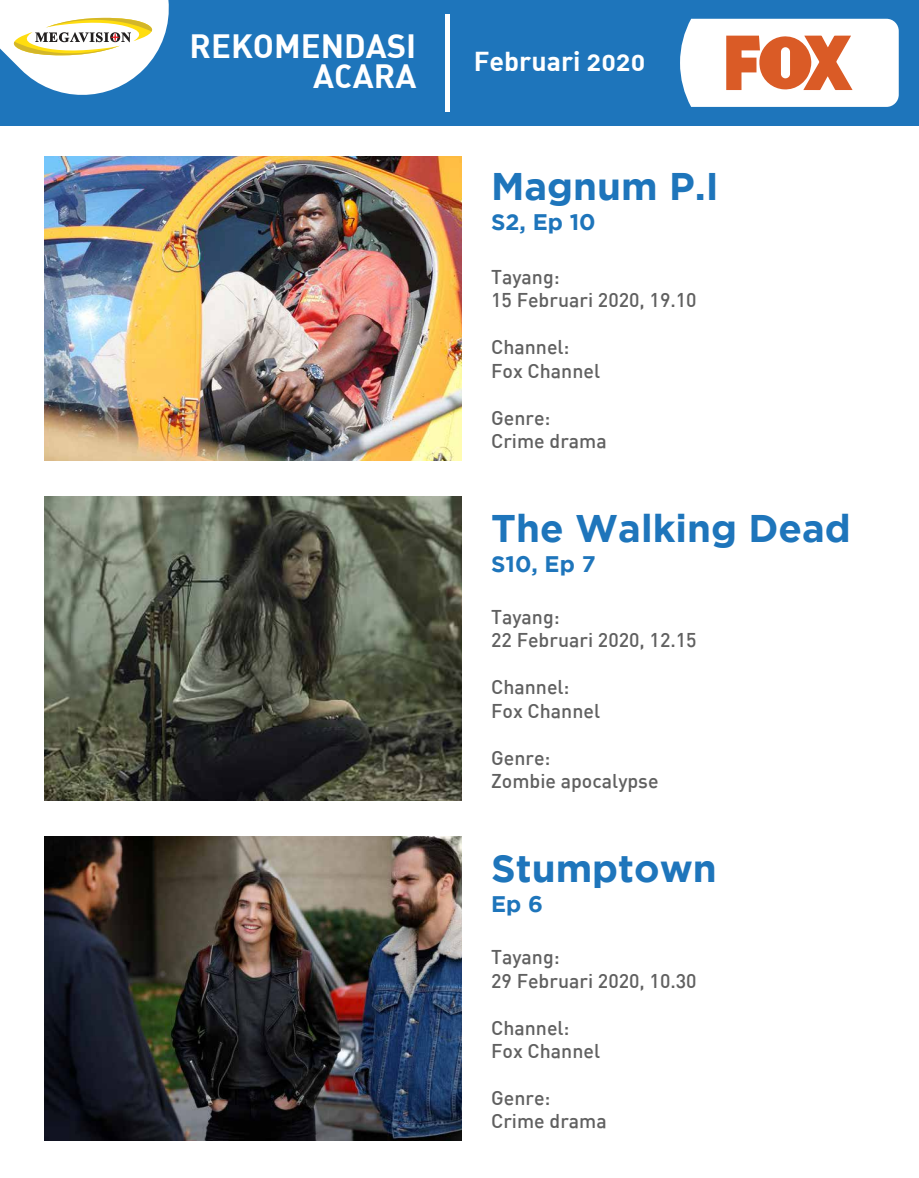
<style>
.page{position:relative;width:919px;height:1178px;background:#fff}
.page>*{position:absolute;margin:0;border:0;box-sizing:border-box;transform-origin:0 0}
.t1{font:700 38.5px "Gotham";color:#1e75bb}
.t2{font:32.88px/30px "DIN Bold Alternate";color:#fff;text-align:right}
.t3{font:26.75px "DIN Bold Alternate";color:#fff}
.t4{font:700 22.5px "Gotham";color:#1e75bb}
.t5{font:500 19.5px/23.5px "DIN";color:#606060}
</style>
<div class="page">
<div style="left:0;top:0;width:919px;height:126px;background:#1e75bb"></div>
<svg style="left:0;top:0;width:169px;height:95px"></svg>
<img style="left:44px;top:156px;width:418px;height:304px">
<img style="left:44px;top:836px;width:418px;height:304px">
<img style="left:44px;top:496px;width:418px;height:304px">
<hr style="left:445px;top:14px;width:4px;height:97px;background:#fff">
<svg style="left:680px;top:19px;width:219px;height:88px;background:#f0d3c7"></svg>
<h2 class="t2" style="left:190px;top:30px;width:228px">REKOMENDASI<br>ACARA</h2>
<h3 class="t3" style="left:474px;top:44px;width:173px">Februari 2020</h3>
<h1 class="t1" style="left:491px;top:164px;width:229px">Magnum P.I</h1>
<p class="t4" style="left:491px;top:209px;width:106px">S2, Ep 10</p>
<p class="t5" style="left:491px;top:264px;width:207px">Tayang:<br>15 Februari 2020, 19.10</p>
<p class="t5" style="left:491px;top:335px;width:110px">Channel:<br>Fox Channel</p>
<p class="t5" style="left:491px;top:405px;width:117px">Genre:<br>Crime drama</p>
<h1 class="t1" style="left:491px;top:506px;width:361px">The Walking Dead</h1>
<p class="t4" style="left:491px;top:550px;width:106px">S10, Ep 7</p>
<p class="t5" style="left:491px;top:604px;width:207px">Tayang:<br>22 Februari 2020, 12.15</p>
<p class="t5" style="left:491px;top:675px;width:110px">Channel:<br>Fox Channel</p>
<p class="t5" style="left:491px;top:745px;width:169px">Genre:<br>Zombie apocalypse</p>
<h1 class="t1" style="left:491px;top:846px;width:227px">Stumptown</h1>
<p class="t4" style="left:491px;top:890px;width:53px">Ep 6</p>
<p class="t5" style="left:491px;top:944px;width:207px">Tayang:<br>29 Februari 2020, 10.30</p>
<p class="t5" style="left:491px;top:1015px;width:110px">Channel:<br>Fox Channel</p>
<p class="t5" style="left:491px;top:1085px;width:117px">Genre:<br>Crime drama</p>
</div>
